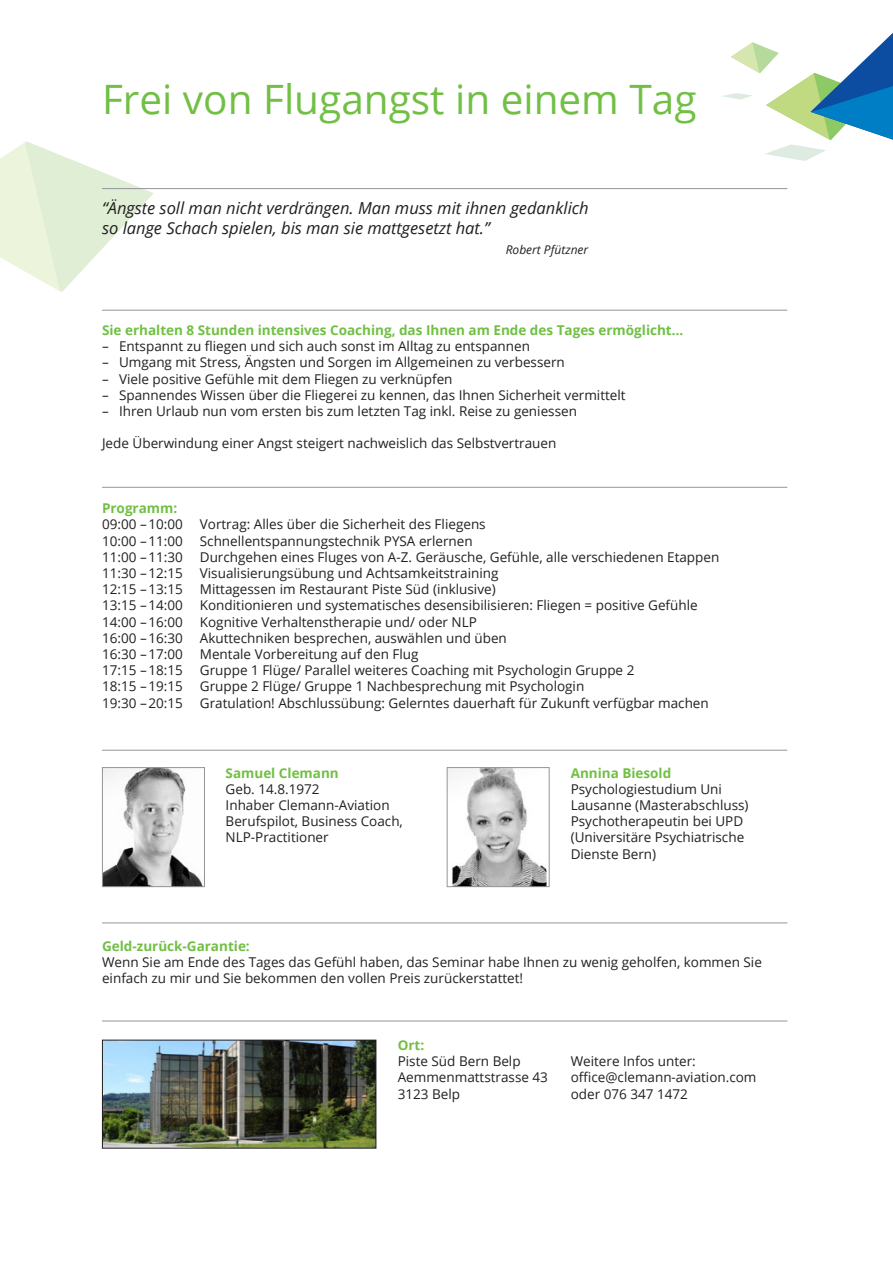
<style>
.page{position:relative;width:893px;height:1263px;background:#fff}
.page>*{position:absolute;margin:0;border:0;box-sizing:border-box;transform-origin:0 0}
.t1{font:40.5px "Open Sans";color:#71bf44}
.t2{font:italic 16.5px "Open Sans";color:#231f20}
.t3{font:13.5px/16.2px "Open Sans";color:#231f20}
.t4{font:700 13.5px "Open Sans";color:#71bf44}
.t5{font:italic 12px "Open Sans";color:#231f20}
</style>
<div class="page">
<svg style="left:0;top:141px;width:154px;height:151px"></svg>
<svg style="left:722px;top:33px;width:171px;height:128px"></svg>
<img style="left:449px;top:769px;width:98px;height:116px">
<div style="left:447px;top:767px;width:103px;height:120px;border:1px solid #939598"></div>
<img style="left:104px;top:769px;width:99px;height:116px">
<div style="left:102px;top:767px;width:103px;height:120px;border:1px solid #939598"></div>
<img style="left:104px;top:1042px;width:270px;height:104px">
<div style="left:102px;top:1040px;width:274px;height:108px;border:1px solid #231f20"></div>
<hr style="left:102px;top:750px;width:685px;height:1px;background:#939598">
<hr style="left:102px;top:922px;width:685px;height:1px;background:#939598">
<hr style="left:102px;top:1020px;width:685px;height:1px;background:#939598">
<hr style="left:102px;top:487px;width:685px;height:1px;background:#939598">
<hr style="left:102px;top:310px;width:685px;height:1px;background:#939598">
<hr style="left:102px;top:188px;width:685px;height:1px;background:#939598">
<p class="t1" style="left:102px;top:71px;width:596px">Frei von Flugangst in einem Tag</p>
<p class="t2" style="left:102px;top:197px;width:488px">“Ängste soll man nicht verdrängen. Man muss mit ihnen gedanklich</p>
<p class="t2" style="left:102px;top:217px;width:389px">so lange Schach spielen, bis man sie mattgesetzt hat.”</p>
<p class="t5" style="left:506px;top:241px;width:84px">Robert Pfützner</p>
<p class="t4" style="left:102px;top:320px;width:583px">Sie erhalten 8 Stunden intensives Coaching, das Ihnen am Ende des Tages ermöglicht…</p>
<p class="t3" style="left:102px;top:338px;width:429px">– Entspannt zu fliegen und sich auch sonst im Alltag zu entspannen</p>
<p class="t3" style="left:102px;top:354px;width:464px">– Umgang mit Stress, Ängsten und Sorgen im Allgemeinen zu verbessern</p>
<p class="t3" style="left:102px;top:370px;width:352px">– Viele positive Gefühle mit dem Fliegen zu verknüpfen</p>
<p class="t3" style="left:102px;top:386px;width:525px">– Spannendes Wissen über die Fliegerei zu kennen, das Ihnen Sicherheit vermittelt</p>
<p class="t3" style="left:102px;top:403px;width:476px">– Ihren Urlaub nun vom ersten bis zum letzten Tag inkl. Reise zu geniessen</p>
<p class="t3" style="left:102px;top:435px;width:456px">Jede Überwindung einer Angst steigert nachweislich das Selbstvertrauen</p>
<p class="t4" style="left:102px;top:499px;width:77px">Programm:</p>
<p class="t3" style="left:102px;top:516px;width:82px">09:00 – 10:00</p>
<p class="t3" style="left:200px;top:516px;width:287px">Vortrag: Alles über die Sicherheit des Fliegens</p>
<p class="t3" style="left:102px;top:532px;width:82px">10:00 – 11:00</p>
<p class="t3" style="left:200px;top:532px;width:274px">Schnellentspannungstechnik PYSA erlernen</p>
<p class="t3" style="left:102px;top:548px;width:82px">11:00 – 11:30</p>
<p class="t3" style="left:200px;top:548px;width:521px">Durchgehen eines Fluges von A-Z. Geräusche, Gefühle, alle verschiedenen Etappen</p>
<p class="t3" style="left:102px;top:565px;width:82px">11:30 – 12:15</p>
<p class="t3" style="left:200px;top:565px;width:300px">Visualisierungsübung und Achtsamkeitstraining</p>
<p class="t3" style="left:102px;top:581px;width:82px">12:15 – 13:15</p>
<p class="t3" style="left:200px;top:581px;width:297px">Mittagessen im Restaurant Piste Süd (inklusive)</p>
<p class="t3" style="left:102px;top:597px;width:82px">13:15 – 14:00</p>
<p class="t3" style="left:200px;top:597px;width:499px">Konditionieren und systematisches desensibilisieren: Fliegen = positive Gefühle</p>
<p class="t3" style="left:102px;top:613px;width:82px">14:00 – 16:00</p>
<p class="t3" style="left:200px;top:613px;width:279px">Kognitive Verhaltenstherapie und/ oder NLP</p>
<p class="t3" style="left:102px;top:629px;width:82px">16:00 – 16:30</p>
<p class="t3" style="left:200px;top:629px;width:309px">Akuttechniken besprechen, auswählen und üben</p>
<p class="t3" style="left:102px;top:646px;width:82px">16:30 – 17:00</p>
<p class="t3" style="left:200px;top:646px;width:220px">Mentale Vorbereitung auf den Flug</p>
<p class="t3" style="left:102px;top:662px;width:82px">17:15 – 18:15</p>
<p class="t3" style="left:200px;top:662px;width:436px">Gruppe 1 Flüge/ Parallel weiteres Coaching mit Psychologin Gruppe 2</p>
<p class="t3" style="left:102px;top:678px;width:82px">18:15 – 19:15</p>
<p class="t3" style="left:200px;top:678px;width:386px">Gruppe 2 Flüge/ Gruppe 1 Nachbesprechung mit Psychologin</p>
<p class="t3" style="left:102px;top:694px;width:82px">19:30 – 20:15</p>
<p class="t3" style="left:200px;top:694px;width:510px">Gratulation! Abschlussübung: Gelerntes dauerhaft für Zukunft verfügbar machen</p>
<p class="t4" style="left:226px;top:763px;width:115px">Samuel Clemann</p>
<p class="t3" style="left:226px;top:780px;width:96px">Geb. 14.8.1972</p>
<p class="t3" style="left:226px;top:796px;width:166px">Inhaber Clemann-Aviation</p>
<p class="t3" style="left:226px;top:813px;width:179px">Berufspilot, Business Coach,<br>NLP-Practitioner</p>
<p class="t4" style="left:571px;top:763px;width:102px">Annina Biesold</p>
<p class="t3" style="left:571px;top:780px;width:153px">Psychologiestudium Uni</p>
<p class="t3" style="left:571px;top:796px;width:179px">Lausanne (Masterabschluss)</p>
<p class="t3" style="left:571px;top:813px;width:174px">Psychotherapeutin bei UPD</p>
<p class="t3" style="left:571px;top:829px;width:175px">(Universitäre Psychiatrische</p>
<p class="t3" style="left:571px;top:845px;width:87px">Dienste Bern)</p>
<p class="t4" style="left:102px;top:936px;width:149px">Geld-zurück-Garantie:</p>
<p class="t3" style="left:102px;top:953px;width:661px">Wenn Sie am Ende des Tages das Gefühl haben, das Seminar habe Ihnen zu wenig geholfen, kommen Sie einfach zu mir und Sie bekommen den vollen Preis zurückerstattet!</p>
<p class="t4" style="left:398px;top:1036px;width:28px">Ort:</p>
<p class="t3" style="left:398px;top:1053px;width:124px">Piste Süd Bern Belp</p>
<p class="t3" style="left:398px;top:1069px;width:152px">Aemmenmattstrasse 43</p>
<p class="t3" style="left:398px;top:1085px;width:64px">3123 Belp</p>
<p class="t3" style="left:571px;top:1053px;width:127px">Weitere Infos unter:</p>
<p class="t3" style="left:571px;top:1069px;width:187px">office@clemann-aviation.com</p>
<p class="t3" style="left:571px;top:1085px;width:119px">oder 076 347 1472</p>
</div>
